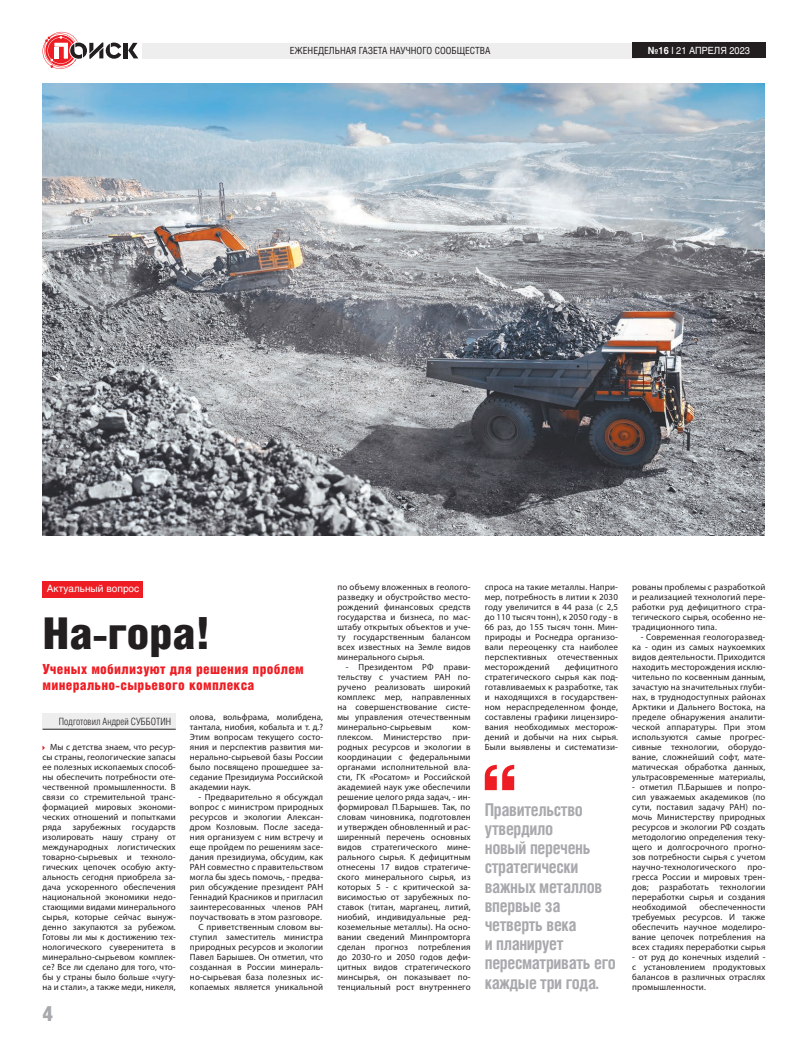
<style>
.page{position:relative;width:808px;height:1049px;background:#fff}
.page>*{position:absolute;margin:0;border:0;box-sizing:border-box;transform-origin:0 0}
.t1{font:44px "Helios Cond Black C";letter-spacing:-.01em;color:#231f20;scale:1.1 1}
.t2{font:21.1px "Helios Cond Black C";color:#a8a9ad}
.t3{font:700 17.7px/19.2px "Helios Cond C";letter-spacing:-.02em;color:#a8a9ad;scale:.96 1}
.t4{font:14px/16px "Helios Cond Black C";letter-spacing:.02em;color:#ee1d23}
.t5{font:10px "Helios Cond Light C";color:#231f20}
.t6{font:10px "Helios C";color:#fff}
.t7{font:9.8px "Helios Cond C";color:#231f20}
.t8{font:9.8px "Helios C";color:#fff;scale:.93 1}
.t9{font:9px/10px "Myriad Pro";letter-spacing:.015em;color:#231f20;text-align:justify}
.s1{font-weight:700}
</style>
<div class="page">
<hr style="left:124px;top:43px;width:4px;height:15px;background:#231f20">
<svg style="left:128px;top:43px;width:10px;height:15px"></svg>
<svg style="left:43px;top:32px;width:78px;height:37px"></svg>
<div style="left:142px;top:43px;width:496px;height:16px;background:#eeeeef"></div>
<div style="left:632px;top:43px;width:133px;height:15px;background:#231f20"></div>
<svg style="left:485px;top:765px;width:29px;height:25px"></svg>
<div style="left:43px;top:581px;width:100px;height:16px;background:#ee1d23"></div>
<div style="left:43px;top:713px;width:133px;height:16px;background:#eeeeef"></div>
<hr style="left:43px;top:729px;width:133px;height:1px;background:#231f20">
<img style="left:43px;top:84px;width:722px;height:451px">
<p class="t7" style="left:290px;top:45px;width:202px">ЕЖЕНЕДЕЛЬНАЯ ГАЗЕТА НАУЧНОГО СООБЩЕСТВА</p>
<p class="t8" style="left:648px;top:44px;width:111px"><span class="s1">№16</span> I 21 АПРЕЛЯ 2023</p>
<p class="t6" style="left:47px;top:583px;width:94px">Актуальный вопрос</p>
<h1 class="t1" style="left:43px;top:608px;width:155px">На-гора!</h1>
<h3 class="t4" style="left:43px;top:660px;width:263px">Ученых мобилизуют для решения проблем минерально-сырьевого комплекса</h3>
<p class="t5" style="left:59px;top:716px;width:114px">Подготовил Андрей СУББОТИН</p>
<p class="t9" style="left:190px;top:712px;width:135px">олова, вольфрама, молибдена, тантала, ниобия, кобальта и т. д.?<br>Этим вопросам текущего состо&shy;яния и перспектив развития ми&shy;нерально-сырьевой базы России было посвящено прошедшее за&shy;седание Президиума Российской академии наук.</p>
<p class="t9" style="left:190px;top:792px;width:135px;text-align:right">- Предварительно я обсуждал вопрос с министром природных ресурсов и экологии Алексан&shy;дром Козловым. После заседа&shy;ния организуем с ним встречу и еще пройдем по решениям засе&shy;дания президиума, обсудим, как<br>РАН совместно с правительством могла бы здесь помочь, - предва&shy;рил обсуждение президент РАН<br>Геннадий Красников и пригласил заинтересованных членов РАН поучаствовать в этом разговоре.<br>С приветственным словом вы&shy;ступил заместитель министра природных ресурсов и экологии<br>Павел Барышев. Он отметил, что созданная в России минераль&shy;но-сырьевая база полезных ис&shy;копаемых является уникальной</p>
<p class="t9" style="left:43px;top:742px;width:135px;text-indent:8px">Мы с детства знаем, что ресур&shy;сы страны, геологические запасы ее полезных ископаемых способ&shy;ны обеспечить потребности оте&shy;чественной промышленности. В связи со стремительной транс&shy;формацией мировых экономи&shy;ческих отношений и попытками ряда зарубежных государств изолировать нашу страну от международных логистических товарно-сырьевых и техноло&shy;гических цепочек особую акту&shy;альность сегодня приобрела за&shy;дача ускоренного обеспечения национальной экономики недо&shy;стающими видами минерального сырья, которые сейчас вынуж&shy;денно закупаются за рубежом.<br>Готовы ли мы к достижению тех&shy;нологического суверенитета в минерально- сырьевом комплек&shy;се? Все ли сделано для того, что&shy;бы у страны было больше «чугу&shy;на и стали», а также меди, никеля,</p>
<h2 class="t2" style="left:43px;top:1001px;width:12px">4</h2>
<p class="t9" style="left:337px;top:582px;width:135px">по объему вложенных в геолого&shy;разведку и обустройство место&shy;рождений финансовых средств государства и бизнеса, по мас&shy;штабу открытых объектов и уче&shy;ту государственным балансом всех известных на Земле видов минерального сырья.</p>
<p class="t9" style="left:337px;top:662px;width:135px;text-indent:9px">- Президентом РФ прави&shy;тельству с участием РАН по&shy;ручено реализовать широкий комплекс мер, направленных на совершенствование систе&shy;мы управления отечественным минерально- сырьевым</p>
<p class="t9" style="left:337px;top:722px;width:135px;text-indent:115px">ком&shy;плексом. Министерство при&shy;родных ресурсов и экологии в координации с федеральными органами исполнительной вла&shy;сти, ГК «Росатом» и Российской академией наук уже обеспечили решение целого ряда задач, - ин&shy;формировал П.Барышев. Так, по словам чиновника, подготовлен и утвержден обновленный и рас&shy;ширенный перечень основных видов стратегического мине&shy;рального сырья. К дефицитным отнесены 17 видов стратегиче&shy;ского минерального сырья, из которых 5 - с критической за&shy;висимостью от зарубежных по&shy;ставок (титан, марганец, литий, ниобий, индивидуальные ред&shy;коземельные металлы). На осно&shy;вании сведений Минпромторга сделан прогноз потребления до 2030-го и 2050 годов дефи&shy;цитных видов стратегического минсырья, он показывает по&shy;тенциальный рост внутреннего</p>
<p class="t9" style="left:485px;top:582px;width:135px">спроса на такие металлы. Напри&shy;мер, потребность в литии к 2030 году увеличится в 44 раза (с 2,5 до 110 тысяч тонн), к 2050 году - в 66 раз, до 155 тысяч тонн. Мин&shy;природы и Рос недра организо&shy;вали переоценку ста наиболее перспективных отечественных месторождений</p>
<p class="t9" style="left:485px;top:662px;width:135px;text-indent:80px">дефицитного стратегического сырья как под&shy;готавливаемых к разработке, так и находящихся в государствен&shy;ном нераспределенном фонде, составлены графики лицензиро&shy;вания необходимых месторож&shy;дений и добычи на них сырья.<br>Были выявлены и систематизи-</p>
<h3 class="t3" style="left:485px;top:799px;width:138px">Правительство утвердило<br>новый перечень стратегически важных металлов впервые за четверть века<br>и планирует пересматривать его каждые три года.</h3>
<p class="t9" style="left:632px;top:582px;width:135px">рованы проблемы с разработкой и реализацией технологий пере&shy;работки руд дефицитного стра&shy;тегического сырья, особенно не&shy;традиционного типа.</p>
<p class="t9" style="left:632px;top:632px;width:135px;text-indent:9px">- Современная геологоразвед&shy;ка - один из самых наукоемких видов деятельности. Приходится находить месторождения исклю&shy;чительно по косвенным данным, зачастую на значительных глуби&shy;нах, в труднодоступных районах Арктики и Дальнего Востока, на пределе обнаружения аналити&shy;ческой аппаратуры. При этом используются самые прогрес&shy;сивные технологии, оборудо&shy;вание, сложнейший софт, мате&shy;матическая обработка данных, ультрасовременные материалы,</p>
<p class="t9" style="left:632px;top:782px;width:135px">- отметил П.Барышев и попро&shy;сил уважаемых академиков (по сути, поставил задачу РАН) по&shy;мочь Министерству природных ресурсов и экологии РФ создать методологию определения теку&shy;щего и долгосрочного прогно&shy;зов потребности сырья с учетом научно-технологического про&shy;гресса России и мировых трен&shy;дов; разработать технологии переработки сырья и создания необходимой</p>
<p class="t9" style="left:632px;top:902px;width:135px;text-indent:67px">обеспеченности требуемых ресурсов. И также обеспечить научное моделиро&shy;вание цепочек потребления на всех стадиях переработки сырья</p>
<p class="t9" style="left:632px;top:952px;width:135px">- от руд до конечных изделий - с установлением продуктовых балансов в различных отраслях промышленности.</p>
</div>
